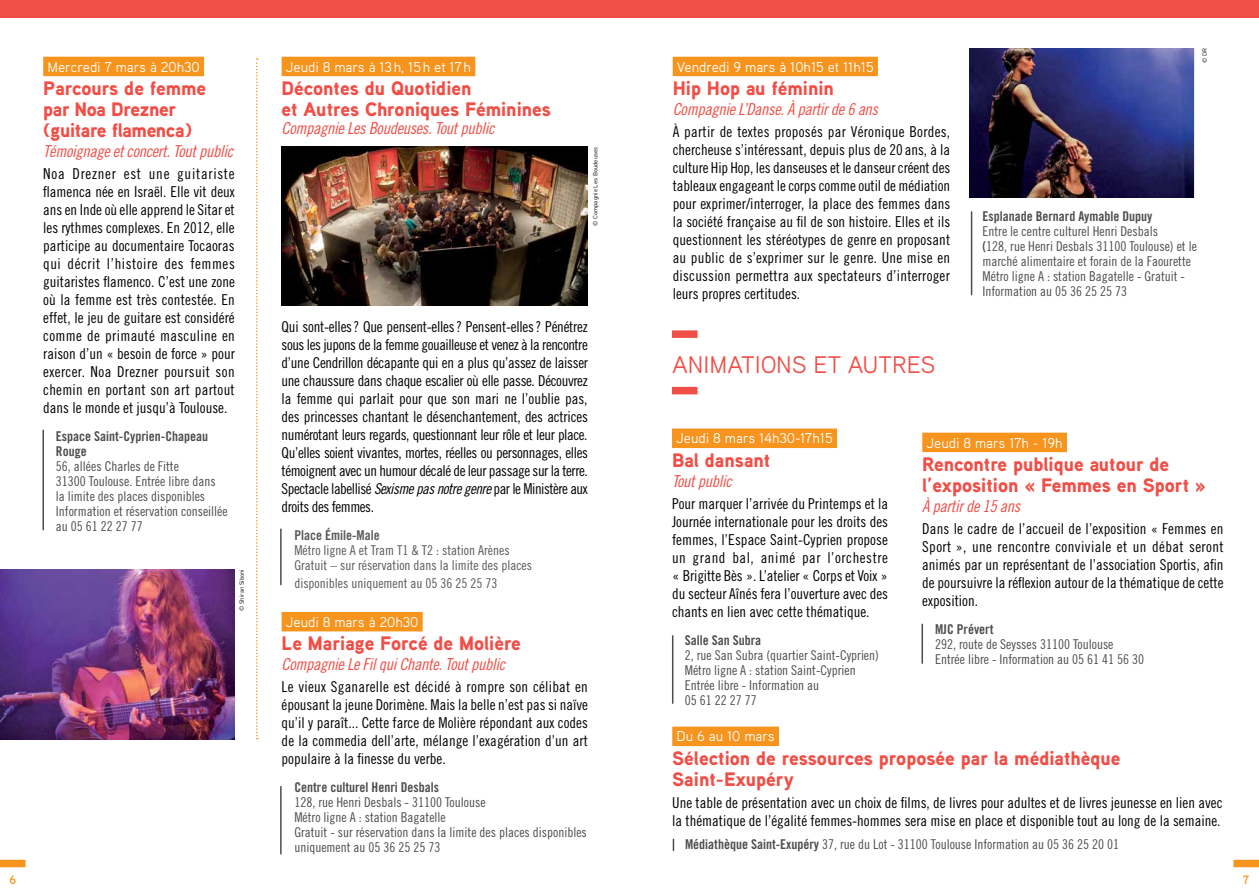
<style>
.page{position:relative;width:1259px;height:893px;background:#fff}
.page>*{position:absolute;margin:0;border:0;box-sizing:border-box;transform-origin:0 0}
.t1{font:24px "Aaux Pro";color:#f04e46}
.t2{font:900 19.5px/21px "Aaux Pro";color:#f04e46}
.t3{font:900 19.5px/21px "Aaux Pro";letter-spacing:-.02em;color:#f04e46}
.t4{font:16.5px "Trade Gothic Cond Eighteen Obl";letter-spacing:-.02em;color:#f04e46}
.t5{font:15px/18px "Trade Gothic Cond Eighteen";color:#000;text-align:justify}
.t6{font:14.25px "Aaux Pro";color:#fff}
.t7{font:13.5px/15px "Trade Gothic Cond Eighteen";color:#4d4d4f}
.t8{font:13.5px/15px "Trade Gothic Cond Eighteen";color:#58595b}
.t9{font:13.5px/15px "Trade Gothic Bold Cond Twenty";color:#4d4d4f}
.t10{font:13.5px "Trade Gothic Bold Cond Twenty";color:#58595b}
.t11{font:700 12px "Aaux Pro";color:#f7941e}
.t12{font:6px "DIN";color:#000}
.s1{font-family:"Trade Gothic Cond Eighteen Obl"}
.s2{font-family:"Aaux Pro";font-size:14.25px;color:#fff}
.s3{font-family:"Trade Gothic Bold Cond Twenty"}
</style>
<div class="page">
<div style="left:1233px;top:860px;width:26px;height:7px;background:#f7941e"></div>
<div style="left:0;top:860px;width:26px;height:7px;background:#f7941e"></div>
<div style="left:43px;top:57px;width:161px;height:19px;background:#f7941e"></div>
<img style="left:0;top:569px;width:235px;height:170px">
<hr style="left:42px;top:430px;width:2px;height:100px;background:#4d4d4f">
<svg style="left:256px;top:58px;width:2px;height:681px"></svg>
<div style="left:282px;top:57px;width:193px;height:19px;background:#f7941e"></div>
<img style="left:282px;top:147px;width:306px;height:158px">
<div style="left:282px;top:612px;width:141px;height:19px;background:#f7941e"></div>
<div style="left:672px;top:57px;width:206px;height:19px;background:#f7941e"></div>
<img style="left:969px;top:48px;width:224px;height:149px">
<hr style="left:280px;top:787px;width:2px;height:67px;background:#4d4d4f">
<div style="left:672px;top:387px;width:25px;height:7px;background:#f04e46"></div>
<div style="left:672px;top:330px;width:25px;height:8px;background:#f04e46"></div>
<div style="left:672px;top:429px;width:165px;height:19px;background:#f7941e"></div>
<div style="left:922px;top:433px;width:145px;height:19px;background:#f7941e"></div>
<hr style="left:971px;top:212px;width:1px;height:83px;background:#4d4d4f">
<div style="left:672px;top:727px;width:107px;height:19px;background:#f7941e"></div>
<hr style="left:672px;top:636px;width:1px;height:67px;background:#4d4d4f">
<hr style="left:921px;top:624px;width:2px;height:39px;background:#4d4d4f">
<svg style="left:672px;top:839px;width:2px;height:11px"></svg>
<hr style="left:280px;top:529px;width:2px;height:56px;background:#4d4d4f">
<div style="left:0;top:0;width:1259px;height:18px;background:#f04e46"></div>
<p class="t6" style="left:47px;top:58px;width:154px">Mercredi 7 mars à 20h30</p>
<h2 class="t3" style="left:43px;top:77px;width:164px">Parcours de femme par Noa Drezner (guitare flamenca)</h2>
<p class="t4" style="left:43px;top:141px;width:191px">Témoignage et concert. Tout public</p>
<p class="t5" style="left:43px;top:165px;width:193px">Noa Drezner est une guitariste flamenca née en Israël. Elle vit deux ans en Inde où elle apprend le Sitar et les rythmes complexes. En 2012, elle participe au documentaire Tocaoras qui décrit l’histoire des femmes guitaristes flamenco. C’est une zone où la femme est très contestée. En effet, le jeu de guitare est considéré comme de primauté masculine en raison d’un « besoin de force » pour exercer. Noa Drezner poursuit son chemin en portant son art partout dans le monde et jusqu’à Toulouse.</p>
<p class="t9" style="left:56px;top:428px;width:154px">Espace Saint-Cyprien-Chapeau<br>Rouge</p>
<p class="t7" style="left:56px;top:458px;width:173px">56, allées Charles de Fitte<br>31300 Toulouse. Entrée libre dans la limite des places disponibles<br>Information et réservation conseillée au 05 61 22 27 77</p>
<p class="t12" style="left:238px;top:611px;width:44px;rotate:-90deg">© Shiran Siboni</p>
<p class="t6" style="left:286px;top:58px;width:187px">Jeudi 8 mars à 13h, 15h et 17h</p>
<h2 class="t2" style="left:282px;top:77px;width:271px">Décontes du Quotidien<br>et Autres Chroniques Féminines</h2>
<p class="t4" style="left:282px;top:118px;width:214px">Compagnie Les Boudeuses. Tout public</p>
<p class="t12" style="left:591px;top:226px;width:80px;rotate:-90deg">© Compagnie Les Boudeuses</p>
<p class="t5" style="left:282px;top:317px;width:308px">Qui sont-elles? Que pensent-elles? Pensent-elles? Pénétrez sous les jupons de la femme gouailleuse et venez à la rencontre d’une Cendrillon décapante qui en a plus qu’assez de laisser une chaussure dans chaque escalier où elle passe. Découvrez la femme qui parlait pour que son mari ne l’oublie pas, des princesses chantant le désenchantement, des actrices numérotant leurs regards, questionnant leur rôle et leur place.<br>Qu’elles soient vivantes, mortes, réelles ou personnages, elles témoignent avec un humour décalé de leur passage sur la terre.<br>Spectacle labellisé <span class="s1">Sexisme pas notre genre</span> par le Ministère aux droits des femmes.</p>
<p class="t10" style="left:294px;top:526px;width:87px">Place Émile-Male</p>
<p class="t8" style="left:294px;top:542px;width:239px">Métro ligne A et Tram T1 &amp; T2 : station Arènes<br>Gratuit – sur réservation dans la limite des places</p>
<p class="t8" style="left:294px;top:575px;width:227px">disponibles uniquement au 05 36 25 25 73<span class="s2">eud</span></p>
<p class="t6" style="left:286px;top:613px;width:134px">Jeudi 8 mars à 20h30</p>
<h2 class="t2" style="left:282px;top:632px;width:241px">Le Mariage Forcé de Molière</h2>
<p class="t4" style="left:282px;top:654px;width:225px">Compagnie Le Fil qui Chante. Tout public</p>
<p class="t5" style="left:282px;top:678px;width:308px">Le vieux Sganarelle est décidé à rompre son célibat en épousant la jeune Dorimène. Mais la belle n’est pas si naïve qu’il y paraît... Cette farce de Molière répondant aux codes de la commedia dell’arte, mélange l’exagération d’un art populaire à la finesse du verbe.</p>
<p class="t9" style="left:294px;top:780px;width:146px">Centre culturel Henri Desbals</p>
<p class="t7" style="left:294px;top:795px;width:294px">128, rue Henri Desbals - 31100 Toulouse<br>Métro ligne A : station Bagatelle<br>Gratuit - sur réservation dans la limite des places disponibles uniquement au 05 36 25 25 73</p>
<p class="t6" style="left:677px;top:58px;width:198px">Vendredi 9 mars à 10h15 et 11h15</p>
<h2 class="t2" style="left:672px;top:77px;width:163px">Hip Hop au féminin</h2>
<p class="t4" style="left:672px;top:99px;width:207px">Compagnie L’Danse. À partir de 6 ans</p>
<p class="t5" style="left:672px;top:123px;width:279px">À partir de textes proposés par Véronique Bordes, chercheuse s’intéressant, depuis plus de 20 ans, à la culture Hip Hop, les danseuses et le danseur créent des tableaux engageant le corps comme outil de médiation pour exprimer/interroger, la place des femmes dans la société française au fil de son histoire. Elles et ils questionnent les stéréotypes de genre en proposant au public de s’exprimer sur le genre. Une mise en discussion permettra aux spectateurs d’interroger leurs propres certitudes.</p>
<h1 class="t1" style="left:672px;top:350px;width:265px">ANIMATIONS ET AUTRES</h1>
<p class="t12" style="left:1201px;top:63px;width:16px;rotate:-90deg">© DR</p>
<p class="t9" style="left:982px;top:209px;width:171px">Esplanade Bernard Aymable Dupuy</p>
<p class="t7" style="left:982px;top:224px;width:216px">Entre le centre culturel Henri Desbals<br><span class="s3">(</span>128, rue Henri Desbals 31100 Toulouse) et le marché alimentaire et forain de la Faourette Métro ligne A : station Bagatelle - Gratuit - Information au 05 36 25 25 73</p>
<p class="t6" style="left:676px;top:429px;width:158px">Jeudi 8 mars 14h30-17h15</p>
<h2 class="t2" style="left:672px;top:449px;width:100px">Bal dansant</h2>
<p class="t4" style="left:672px;top:471px;width:61px">Tout public</p>
<p class="t5" style="left:672px;top:494px;width:218px">Pour marquer l’arrivée du Printemps et la Journée internationale pour les droits des femmes, l’Espace Saint-Cyprien propose un grand bal, animé par l’orchestre « Brigitte Bès ». L’atelier « Corps et Voix » du secteur Aînés fera l’ouverture avec des chants en lien avec cette thématique.</p>
<p class="t9" style="left:685px;top:632px;width:78px">Salle San Subra</p>
<p class="t7" style="left:685px;top:647px;width:196px">2, rue San Subra (quartier Saint-Cyprien)<br>Métro ligne A : station Saint-Cyprien<br>Entrée libre - Information au<br>05 61 22 27 77</p>
<p class="t6" style="left:926px;top:434px;width:138px">Jeudi 8 mars 17h - 19h</p>
<h2 class="t2" style="left:922px;top:453px;width:285px">Rencontre publique autour de l’exposition « Femmes en Sport »</h2>
<p class="t4" style="left:922px;top:496px;width:99px">À partir de 15 ans</p>
<p class="t5" style="left:922px;top:519px;width:303px">Dans le cadre de l’accueil de l’exposition « Femmes en Sport », une rencontre conviviale et un débat seront animés par un représentant de l’association Sportis, afin de poursuivre la réflexion autour de la thématique de cette exposition.</p>
<p class="t9" style="left:935px;top:621px;width:60px">MJC Prévert</p>
<p class="t7" style="left:935px;top:636px;width:211px">292, route de Seysses 31100 Toulouse<br>Entrée libre - Information au 05 61 41 56 30</p>
<p class="t6" style="left:676px;top:727px;width:100px">Du 6 au 10 mars</p>
<h2 class="t2" style="left:672px;top:747px;width:450px">Sélection de ressources proposée par la médiathèque<br>Saint-Exupéry</h2>
<p class="t5" style="left:672px;top:793px;width:552px">Une table de présentation avec un choix de films, de livres pour adultes et de livres jeunesse en lien avec la thématique de l’égalité femmes-hommes sera mise en place et disponible tout au long de la semaine.</p>
<p class="t7" style="left:685px;top:837px;width:435px"><span class="s3">Médiathèque Saint-Exupéry</span> 37, rue du Lot - 31100 Toulouse Information au 05 36 25 20 01</p>
<p class="t11" style="left:9px;top:873px;width:8px">6</p>
<p class="t11" style="left:1243px;top:873px;width:8px">7</p>
</div>
